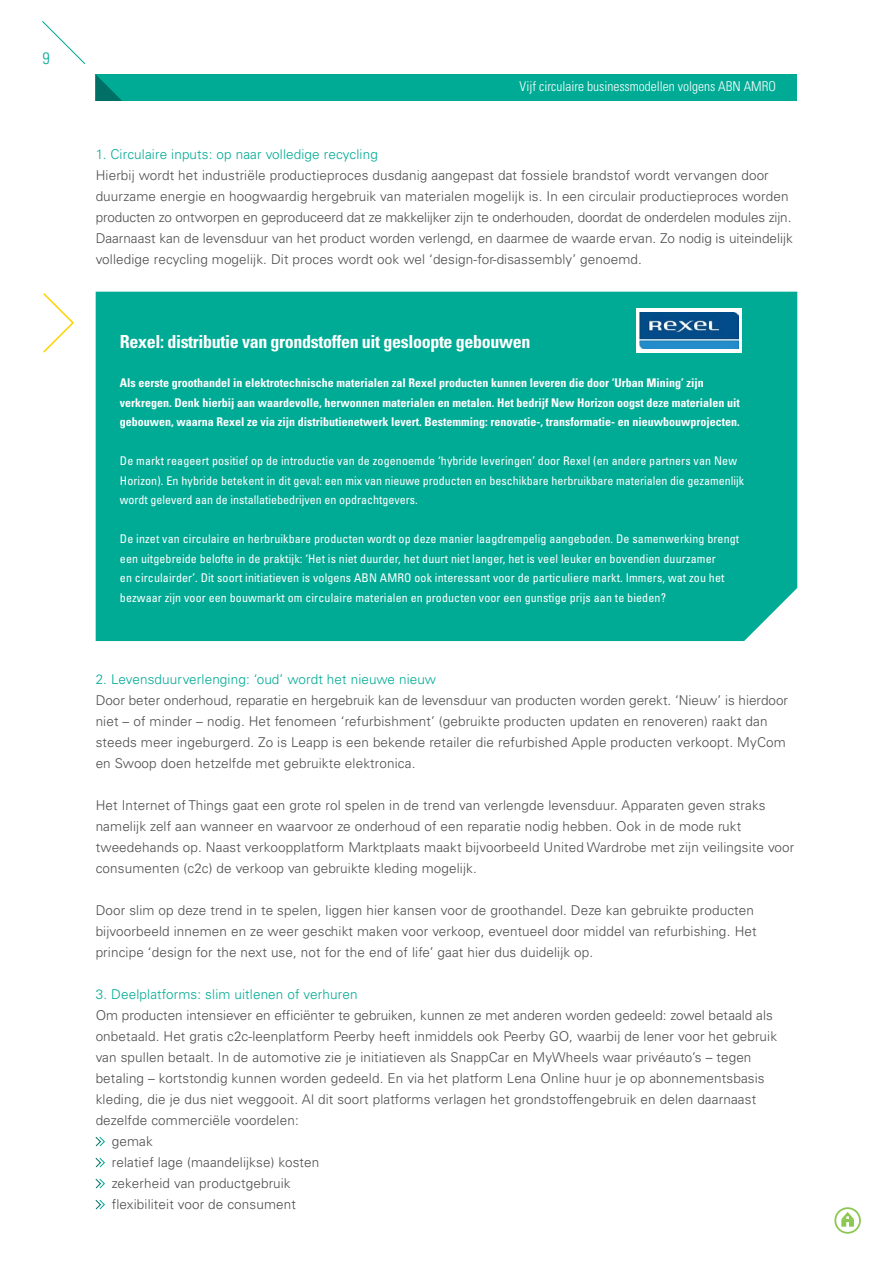
<style>
.page{position:relative;width:893px;height:1263px;background:#fff}
.page>*{position:absolute;margin:0;border:0;box-sizing:border-box;transform-origin:0 0}
.t1{font:700 condensed 18px "Univers LT Std";letter-spacing:-.02em;color:#fff}
.t2{font:300 condensed 16.5px "Univers LT Std";color:#00ab95}
.t3{font:300 13.5px/21px "Univers LT Std";letter-spacing:.01em;color:#4d4d4f}
.t4{font:300 13.5px "Univers LT Std";letter-spacing:.01em;color:#00ab95}
.t5{font:300 condensed 13.5px "Univers LT Std";color:#fff}
.t6{font:condensed 12px/19.5px "Univers LT Std";letter-spacing:.01em;color:#fff}
.t7{font:700 condensed 12px/19.5px "Univers LT Std";color:#fff}
</style>
<div class="page">
<svg style="left:95px;top:1136px;width:10px;height:10px"></svg>
<svg style="left:95px;top:1157px;width:10px;height:10px"></svg>
<svg style="left:95px;top:1178px;width:10px;height:10px"></svg>
<svg style="left:95px;top:1199px;width:10px;height:10px"></svg>
<div style="left:96px;top:74px;width:701px;height:27px;background:#00ab95"></div>
<svg style="left:96px;top:75px;width:26px;height:26px"></svg>
<svg style="left:42px;top:21px;width:44px;height:43px"></svg>
<div style="left:96px;top:292px;width:701px;height:349px;background:#00ab95"></div>
<svg style="left:43px;top:293px;width:31px;height:60px"></svg>
<svg style="left:636px;top:308px;width:106px;height:44px"></svg>
<img style="left:640px;top:312px;width:98px;height:36px">
<svg style="left:841px;top:1212px;width:13px;height:15px"></svg>
<div style="left:834px;top:1207px;width:27px;height:27px;border:2px solid #8bc751;border-radius:50%"></div>
<p class="t2" style="left:42px;top:48px;width:9px">9</p>
<p class="t5" style="left:520px;top:78px;width:258px">Vijf circulaire businessmodellen volgens ABN AMRO</p>
<p class="t4" style="left:96px;top:146px;width:284px">1. Circulaire inputs: op naar volledige recycling</p>
<p class="t3" style="left:96px;top:165px;width:699px">Hierbij wordt het industriële productieproces dusdanig aangepast dat fossiele brandstof wordt vervangen door duurzame energie en hoogwaardig hergebruik van materialen mogelijk is. In een circulair productieproces worden producten zo ontworpen en geproduceerd dat ze makkelijker zijn te onderhouden, doordat de onderdelen modules zijn.<br>Daarnaast kan de levensduur van het product worden verlengd, en daarmee de waarde ervan. Zo nodig is uiteindelijk volledige recycling mogelijk. Dit proces wordt ook wel ‘design-for-disassembly’ genoemd.</p>
<h1 class="t1" style="left:120px;top:331px;width:412px">Rexel: distributie van grondstoffen uit gesloopte gebouwen</h1>
<p class="t7" style="left:120px;top:373px;width:621px">Als eerste groothandel in elektrotechnische materialen zal Rexel producten kunnen leveren die door ‘Urban Mining’ zijn verkregen. Denk hierbij aan waardevolle, herwonnen materialen en metalen. Het bedrijf New Horizon oogst deze materialen uit gebouwen, waarna Rexel ze via zijn distributienetwerk levert. Bestemming: renovatie-, transformatie- en nieuwbouwprojecten.</p>
<p class="t6" style="left:120px;top:451px;width:626px">De markt reageert positief op de introductie van de zogenoemde ‘hybride leveringen’ door Rexel (en andere partners van New<br>Horizon). En hybride betekent in dit geval: een mix van nieuwe producten en beschikbare herbruikbare materialen die gezamenlijk wordt geleverd aan de installatiebedrijven en opdrachtgevers.</p>
<p class="t6" style="left:120px;top:529px;width:621px">De inzet van circulaire en herbruikbare producten wordt op deze manier laagdrempelig aangeboden. De samenwerking brengt een uitgebreide belofte in de praktijk: ‘Het is niet duurder, het duurt niet langer, het is veel leuker en bovendien duurzamer<br>en circulairder’. Dit soort initiatieven is volgens ABN AMRO ook interessant voor de particuliere markt. Immers, wat zou het bezwaar zijn voor een bouwmarkt om circulaire materialen en producten voor een gunstige prijs aan te bieden?</p>
<p class="t4" style="left:96px;top:671px;width:342px">2. Levensduurverlenging: ‘oud’ wordt het nieuwe nieuw</p>
<p class="t3" style="left:96px;top:690px;width:694px">Door beter onderhoud, reparatie en hergebruik kan de levensduur van producten worden gerekt. ‘Nieuw’ is hierdoor niet – of minder – nodig. Het fenomeen ‘refurbishment’ (gebruikte producten updaten en renoveren) raakt dan steeds meer ingeburgerd. Zo is Leapp is een bekende retailer die refurbished Apple producten verkoopt. MyCom en Swoop doen hetzelfde met gebruikte elektronica.</p>
<p class="t3" style="left:96px;top:795px;width:700px">Het Internet of Things gaat een grote rol spelen in de trend van verlengde levensduur. Apparaten geven straks namelijk zelf aan wanneer en waarvoor ze onderhoud of een reparatie nodig hebben. Ook in de mode rukt tweedehands op. Naast verkoopplatform Marktplaats maakt bijvoorbeeld United Wardrobe met zijn veilingsite voor consumenten (c2c) de verkoop van gebruikte kleding mogelijk.</p>
<p class="t3" style="left:96px;top:900px;width:662px">Door slim op deze trend in te spelen, liggen hier kansen voor de groothandel. Deze kan gebruikte producten bijvoorbeeld innemen en ze weer geschikt maken voor verkoop, eventueel door middel van refurbishing. Het principe ‘design for the next use, not for the end of life’ gaat hier dus duidelijk op.</p>
<p class="t4" style="left:96px;top:986px;width:263px">3. Deelplatforms: slim uitlenen of verhuren</p>
<p class="t3" style="left:96px;top:1005px;width:679px">Om producten intensiever en efficiënter te gebruiken, kunnen ze met anderen worden gedeeld: zowel betaald als</p>
<p class="t3" style="left:96px;top:1026px;width:683px">onbetaald. Het gratis c2c-leenplatform Peerby heeft inmiddels ook Peerby GO, waarbij de lener voor het gebruik</p>
<p class="t3" style="left:96px;top:1047px;width:657px">van spullen betaalt. In de automotive zie je initiatieven als SnappCar en MyWheels waar privéauto’s – tegen</p>
<p class="t3" style="left:96px;top:1068px;width:670px">betaling – kortstondig kunnen worden gedeeld. En via het platform Lena Online huur je op abonnementsbasis</p>
<p class="t3" style="left:96px;top:1089px;width:662px">kleding, die je dus niet weggooit. Al dit soort platforms verlagen het grondstoffengebruik en delen daarnaast</p>
<p class="t3" style="left:96px;top:1110px;width:205px">dezelfde commerciële voordelen:</p>
<p class="t3" style="left:112px;top:1131px;width:43px">gemak</p>
<p class="t3" style="left:112px;top:1152px;width:209px">relatief lage (maandelijkse) kosten</p>
<p class="t3" style="left:112px;top:1173px;width:180px">zekerheid van productgebruik</p>
<p class="t3" style="left:112px;top:1194px;width:186px">flexibiliteit voor de consument</p>
</div>
